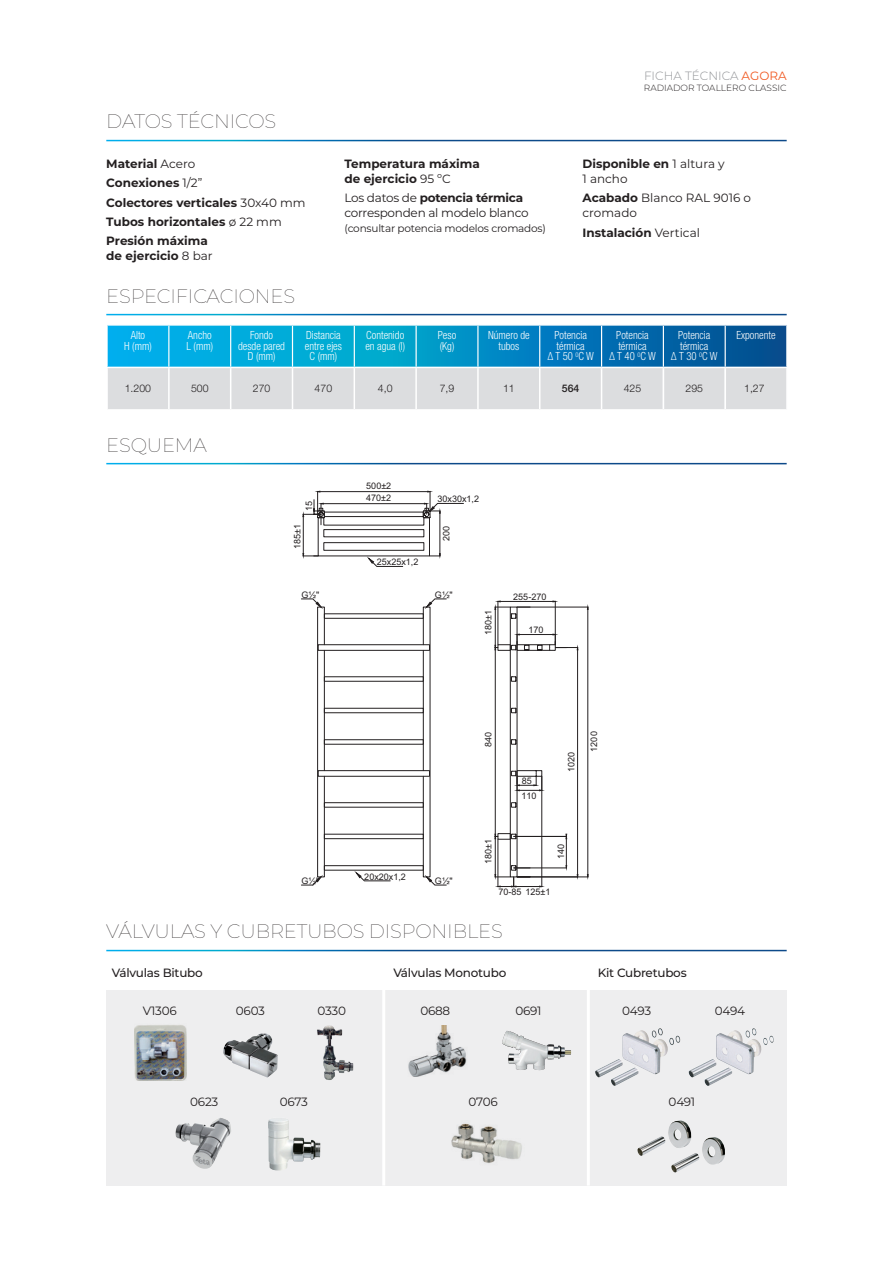
<style>
.page{position:relative;width:893px;height:1263px;background:#fff}
.page>*{position:absolute;margin:0;border:0;box-sizing:border-box;transform-origin:0 0}
.t1{font:100 19.5px "Montserrat";letter-spacing:-.01em;color:#231f20}
.t2{font:700 12px/19.2px "Montserrat";color:#231f20}
.t3{font:12px/15px "Montserrat";letter-spacing:-.02em;color:#231f20}
.t4{font:500 12px "Montserrat";letter-spacing:-.02em;color:#231f20}
.t5{font:12px/15px "Montserrat";color:#231f20}
.t6{font:300 12px "Montserrat";color:#939598}
.t7{font:300 condensed 11.25px/10.5px "Helvetica Neue LT Std";color:#fff;text-align:center;scale:.95 1}
.t8{font:10.5px "Montserrat";letter-spacing:-.02em;color:#231f20}
.t9{font:300 10.5px "Helvetica Neue LT Std";color:#231f20}
.t10{font:500 10.5px "Helvetica Neue LT Std";color:#231f20}
.t11{font:9px/14.5px "Arial";color:#231f20}
.t12{font:300 9px "Montserrat";color:#231f20}
.s1{font-weight:400}
.s2{font-weight:700}
.s3{font-weight:400;color:#f15921}
</style>
<div class="page">
<div style="left:106px;top:990px;width:681px;height:195px;background:#eeeeef"></div>
<img style="left:223px;top:1033px;width:55px;height:45px">
<img style="left:135px;top:1025px;width:51px;height:56px">
<img style="left:317px;top:1025px;width:37px;height:55px">
<img style="left:175px;top:1118px;width:56px;height:51px">
<img style="left:268px;top:1119px;width:52px;height:51px">
<hr style="left:382px;top:989px;width:3px;height:196px;background:#fff">
<hr style="left:587px;top:989px;width:3px;height:196px;background:#fff">
<img style="left:502px;top:1031px;width:69px;height:39px">
<img style="left:408px;top:1026px;width:59px;height:51px">
<img style="left:451px;top:1123px;width:71px;height:40px">
<img style="left:668px;top:1120px;width:24px;height:28px">
<img style="left:637px;top:1136px;width:28px;height:20px">
<img style="left:702px;top:1137px;width:23px;height:28px">
<img style="left:671px;top:1153px;width:28px;height:19px">
<img style="left:595px;top:1028px;width:86px;height:58px">
<img style="left:688px;top:1028px;width:86px;height:58px">
<svg style="left:108px;top:326px;width:678px;height:83px;background:#6fb5d2"></svg>
<hr style="left:106px;top:367px;width:63px;height:1px;background:#fff">
<hr style="left:169px;top:367px;width:62px;height:1px;background:#fff">
<hr style="left:231px;top:367px;width:61px;height:1px;background:#fff">
<hr style="left:292px;top:367px;width:62px;height:1px;background:#fff">
<hr style="left:354px;top:367px;width:62px;height:1px;background:#fff">
<hr style="left:416px;top:367px;width:62px;height:1px;background:#fff">
<hr style="left:478px;top:367px;width:62px;height:1px;background:#fff">
<hr style="left:540px;top:367px;width:62px;height:1px;background:#fff">
<hr style="left:602px;top:367px;width:61px;height:1px;background:#fff">
<hr style="left:663px;top:367px;width:62px;height:1px;background:#fff">
<hr style="left:725px;top:367px;width:63px;height:1px;background:#fff">
<hr style="left:168px;top:326px;width:1px;height:41px;background:#fff">
<hr style="left:230px;top:326px;width:1px;height:41px;background:#fff">
<hr style="left:292px;top:326px;width:1px;height:41px;background:#fff">
<hr style="left:354px;top:326px;width:1px;height:41px;background:#fff">
<hr style="left:416px;top:326px;width:1px;height:41px;background:#fff">
<hr style="left:477px;top:326px;width:2px;height:41px;background:#fff">
<hr style="left:539px;top:326px;width:1px;height:41px;background:#fff">
<hr style="left:601px;top:326px;width:1px;height:41px;background:#fff">
<hr style="left:663px;top:326px;width:1px;height:41px;background:#fff">
<hr style="left:725px;top:326px;width:1px;height:41px;background:#fff">
<hr style="left:663px;top:368px;width:1px;height:41px;background:#fff">
<hr style="left:724px;top:368px;width:2px;height:41px;background:#fff">
<hr style="left:168px;top:368px;width:2px;height:41px;background:#fff">
<hr style="left:230px;top:368px;width:1px;height:41px;background:#fff">
<hr style="left:292px;top:368px;width:1px;height:41px;background:#fff">
<hr style="left:354px;top:368px;width:1px;height:41px;background:#fff">
<hr style="left:415px;top:368px;width:2px;height:41px;background:#fff">
<hr style="left:477px;top:368px;width:2px;height:41px;background:#fff">
<hr style="left:539px;top:368px;width:1px;height:41px;background:#fff">
<hr style="left:601px;top:368px;width:1px;height:41px;background:#fff">
<svg style="left:301px;top:491px;width:163px;height:395px"></svg>
<hr style="left:517px;top:877px;width:71px;height:1px;background:#231f20">
<hr style="left:517px;top:607px;width:71px;height:1px;background:#231f20">
<hr style="left:588px;top:609px;width:1px;height:266px;background:#231f20">
<svg style="left:495px;top:601px;width:83px;height:286px"></svg>
<h1 class="t1" style="left:106px;top:109px;width:172px">DATOS TÉCNICOS</h1>
<p class="t2" style="left:106px;top:154px;width:201px">Material <span class="s1">Acero<br></span>Conexiones <span class="s1">1/2”<br></span>Colectores verticales <span class="s1">30x40 mm<br></span>Tubos horizontales <span class="s1">ø 22 mm<br></span>Presión máxima</p>
<p class="t2" style="left:106px;top:246px;width:108px">de ejercicio <span class="s1">8 bar</span></p>
<p class="t2" style="left:344px;top:156px;width:137px;line-height:15px">Temperatura máxima de ejercicio <span class="s1">95 ºC</span></p>
<p class="t3" style="left:344px;top:190px;width:186px">Los datos de <span class="s2">potencia térmica </span>corresponden al modelo blanco</p>
<p class="t8" style="left:344px;top:221px;width:203px">(consultar potencia modelos cromados)</p>
<p class="t6" style="left:644px;top:68px;width:144px">FICHA TÉCNICA <span class="s3">AGORA</span></p>
<p class="t12" style="left:644px;top:82px;width:144px">RADIADOR TOALLERO CLASSIC</p>
<p class="t3" style="left:583px;top:156px;width:144px"><span class="s2">Disponible en</span> 1 altura y<br>1 ancho</p>
<p class="t5" style="left:583px;top:190px;width:170px"><span class="s2">Acabado</span> Blanco RAL 9016 o cromado</p>
<p class="t2" style="left:583px;top:222px;width:119px">Instalación <span class="s1">Vertical</span></p>
<h1 class="t1" style="left:106px;top:283px;width:190px">ESPECIFICACIONES</h1>
<p class="t7" style="left:124px;top:330px;width:30px">Alto<br>H (mm)</p>
<p class="t7" style="left:187px;top:330px;width:29px;text-align:left">Ancho<br>L (mm)</p>
<p class="t7" style="left:238px;top:330px;width:51px">Fondo desde pared<br>D (mm)</p>
<p class="t7" style="left:305px;top:330px;width:41px">Distancia entre ejes<br>C (mm)</p>
<p class="t7" style="left:365px;top:330px;width:43px;text-align:left">Contenido en agua (l)</p>
<p class="t7" style="left:438px;top:330px;width:21px;text-align:left">Peso (Kg)</p>
<p class="t7" style="left:488px;top:330px;width:45px">Número de tubos</p>
<p class="t7" style="left:547px;top:330px;width:51px">Potencia térmica<br>Δ T 50 <sup>0</sup>C W</p>
<p class="t7" style="left:609px;top:330px;width:51px">Potencia térmica<br>Δ T 40 <sup>0</sup>C W</p>
<p class="t7" style="left:671px;top:330px;width:51px">Potencia térmica<br>Δ T 30 <sup>0</sup>C W</p>
<p class="t7" style="left:736px;top:330px;width:43px">Exponente</p>
<p class="t9" style="left:125px;top:382px;width:28px">1.200</p>
<p class="t9" style="left:191px;top:382px;width:19px">500</p>
<p class="t9" style="left:253px;top:382px;width:19px">270</p>
<p class="t9" style="left:315px;top:382px;width:19px">470</p>
<p class="t9" style="left:378px;top:382px;width:16px">4,0</p>
<p class="t9" style="left:440px;top:382px;width:16px">7,9</p>
<p class="t9" style="left:503px;top:382px;width:13px">11</p>
<p class="t10" style="left:562px;top:382px;width:19px">564</p>
<p class="t9" style="left:624px;top:382px;width:19px">425</p>
<p class="t9" style="left:686px;top:382px;width:19px">295</p>
<p class="t9" style="left:744px;top:382px;width:22px">1,27</p>
<h1 class="t1" style="left:106px;top:432px;width:102px">ESQUEMA</h1>
<p class="t11" style="left:302px;top:511px;width:12px;rotate:-90deg">15</p>
<p class="t11" style="left:290px;top:549px;width:27px;rotate:-90deg">185±1</p>
<p class="t11" style="left:366px;top:479px;width:27px">500±2</p>
<p class="t11" style="left:366px;top:491px;width:27px">470±2</p>
<p class="t11" style="left:377px;top:555px;width:43px">25x25x1,2</p>
<p class="t11" style="left:437px;top:492px;width:43px">30x30x1,2</p>
<p class="t11" style="left:439px;top:541px;width:17px;rotate:-90deg">200</p>
<p class="t11" style="left:302px;top:587px;width:19px">G½"</p>
<p class="t11" style="left:435px;top:587px;width:19px">G½"</p>
<p class="t11" style="left:481px;top:635px;width:27px;rotate:-90deg">180±1</p>
<p class="t11" style="left:513px;top:589px;width:35px">255-270</p>
<p class="t11" style="left:529px;top:622px;width:17px">170</p>
<p class="t11" style="left:364px;top:869px;width:43px">20x20x1,2</p>
<p class="t11" style="left:302px;top:874px;width:19px">G½"</p>
<p class="t11" style="left:435px;top:874px;width:19px">G½"</p>
<p class="t11" style="left:481px;top:747px;width:17px;rotate:-90deg">840</p>
<p class="t11" style="left:522px;top:774px;width:17px">85<br>110</p>
<p class="t11" style="left:564px;top:772px;width:22px;rotate:-90deg">1020</p>
<p class="t11" style="left:587px;top:751px;width:22px;rotate:-90deg">1200</p>
<p class="t11" style="left:481px;top:864px;width:27px;rotate:-90deg">180±1</p>
<p class="t11" style="left:554px;top:859px;width:17px;rotate:-90deg">140</p>
<p class="t11" style="left:499px;top:885px;width:53px">70-85 125±1</p>
<h1 class="t1" style="left:106px;top:918px;width:398px">VÁLVULAS Y CUBRETUBOS DISPONIBLES</h1>
<p class="t4" style="left:112px;top:964px;width:92px">Válvulas Bitubo</p>
<p class="t4" style="left:393px;top:964px;width:114px">Válvulas Monotubo</p>
<p class="t4" style="left:598px;top:964px;width:90px">Kit Cubretubos</p>
<p class="t3" style="left:143px;top:1003px;width:36px">V1306</p>
<p class="t3" style="left:236px;top:1003px;width:31px">0603</p>
<p class="t3" style="left:420px;top:1003px;width:31px">0688</p>
<p class="t3" style="left:515px;top:1003px;width:28px">0691</p>
<p class="t3" style="left:622px;top:1003px;width:31px">0493</p>
<p class="t3" style="left:715px;top:1003px;width:32px">0494</p>
<p class="t3" style="left:318px;top:1003px;width:30px">0330</p>
<p class="t3" style="left:190px;top:1094px;width:30px">0623</p>
<p class="t3" style="left:280px;top:1094px;width:30px">0673</p>
<p class="t3" style="left:469px;top:1094px;width:31px">0706</p>
<p class="t3" style="left:669px;top:1094px;width:28px">0491</p>
</div>
